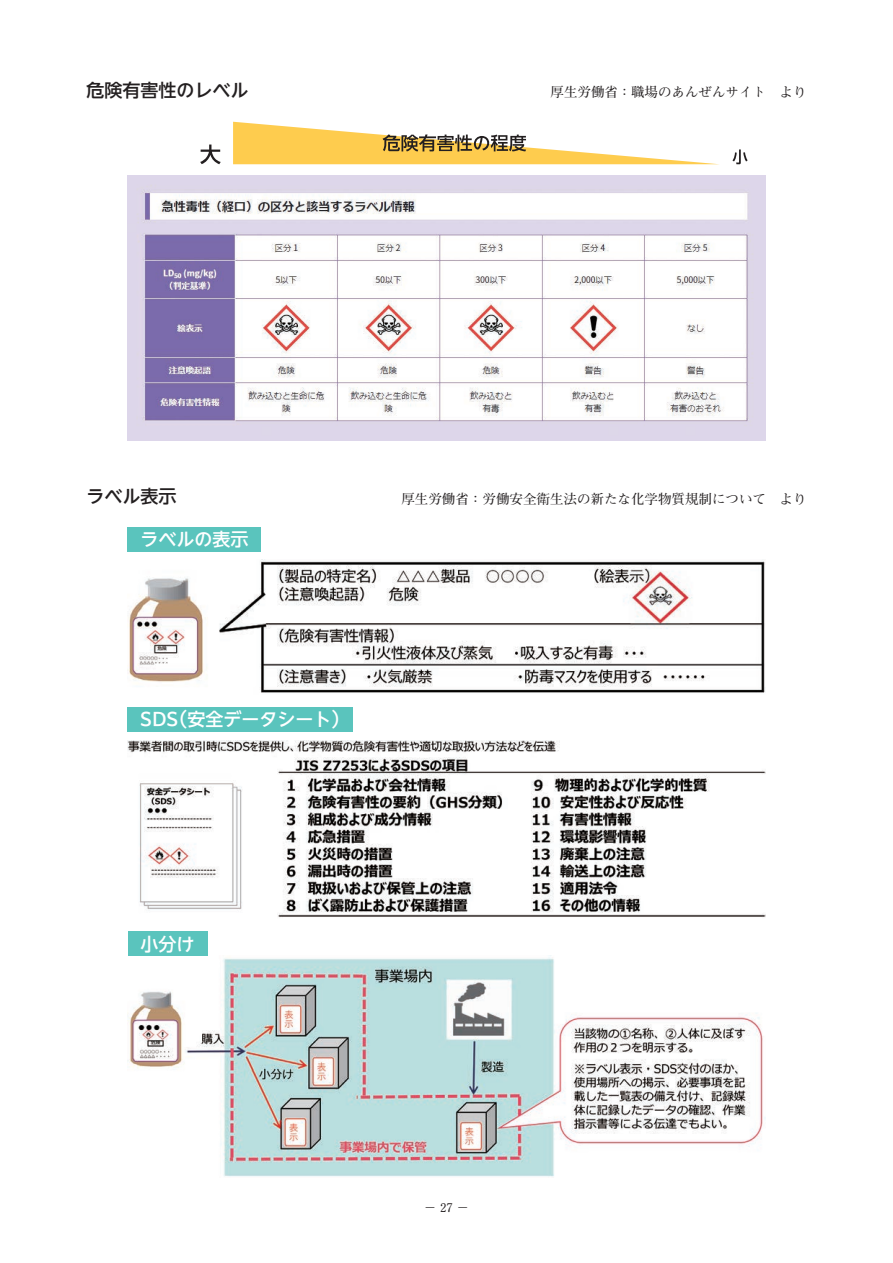
<style>
.page{position:relative;width:893px;height:1263px;background:#fff}
.page>*{position:absolute;margin:0;border:0;box-sizing:border-box;transform-origin:0 0}
.本文_3-2字下げ{font:500 18px "PUD Shin Go NT Pr 6 N";color:#fff}
.本文_3-2字下げ-2{font:500 18px "PUD Shin Go NT Pr 6 N";color:#231f20}
.本文_3-2字下げ-3{font:700 13.5px "Futo Min A101 Pr 6 N";color:#231f20}
.t1{font:700 12px "Futo Min A101 Pr 5";color:#231f20}
</style>
<div class="page">
<img style="left:128px;top:175px;width:637px;height:265px">
<img style="left:128px;top:560px;width:637px;height:133px">
<div style="left:128px;top:527px;width:133px;height:24px;background:#5ac4bd"></div>
<img style="left:128px;top:740px;width:637px;height:177px">
<div style="left:128px;top:707px;width:225px;height:24px;background:#5ac4bd"></div>
<img style="left:128px;top:957px;width:637px;height:220px">
<div style="left:128px;top:931px;width:79px;height:25px;background:#5ac4bd"></div>
<svg style="left:732px;top:149px;width:16px;height:15px"></svg>
<svg style="left:200px;top:145px;width:21px;height:19px"></svg>
<svg style="left:233px;top:122px;width:483px;height:42px"></svg>
<p class="本文_3-2字下げ-2" style="left:86px;top:80px;width:164px">危険有害性のレベル</p>
<p class="本文_3-2字下げ-3" style="left:551px;top:82px;width:257px">厚生労働省：職場のあんぜんサイト　より</p>
<p class="本文_3-2字下げ-2" style="left:86px;top:487px;width:91px">ラベル表示</p>
<p class="本文_3-2字下げ-3" style="left:401px;top:488px;width:406px">厚生労働省：労働安全衛生法の新たな化学物質規制について　より</p>
<p class="本文_3-2字下げ" style="left:140px;top:529px;width:109px">ラベルの表示</p>
<p class="本文_3-2字下げ" style="left:140px;top:709px;width:211px">SDS（安全データシート）</p>
<p class="本文_3-2字下げ" style="left:141px;top:934px;width:55px">小分け</p>
<p class="t1" style="left:424px;top:1198px;width:46px">－27－</p>
</div>
